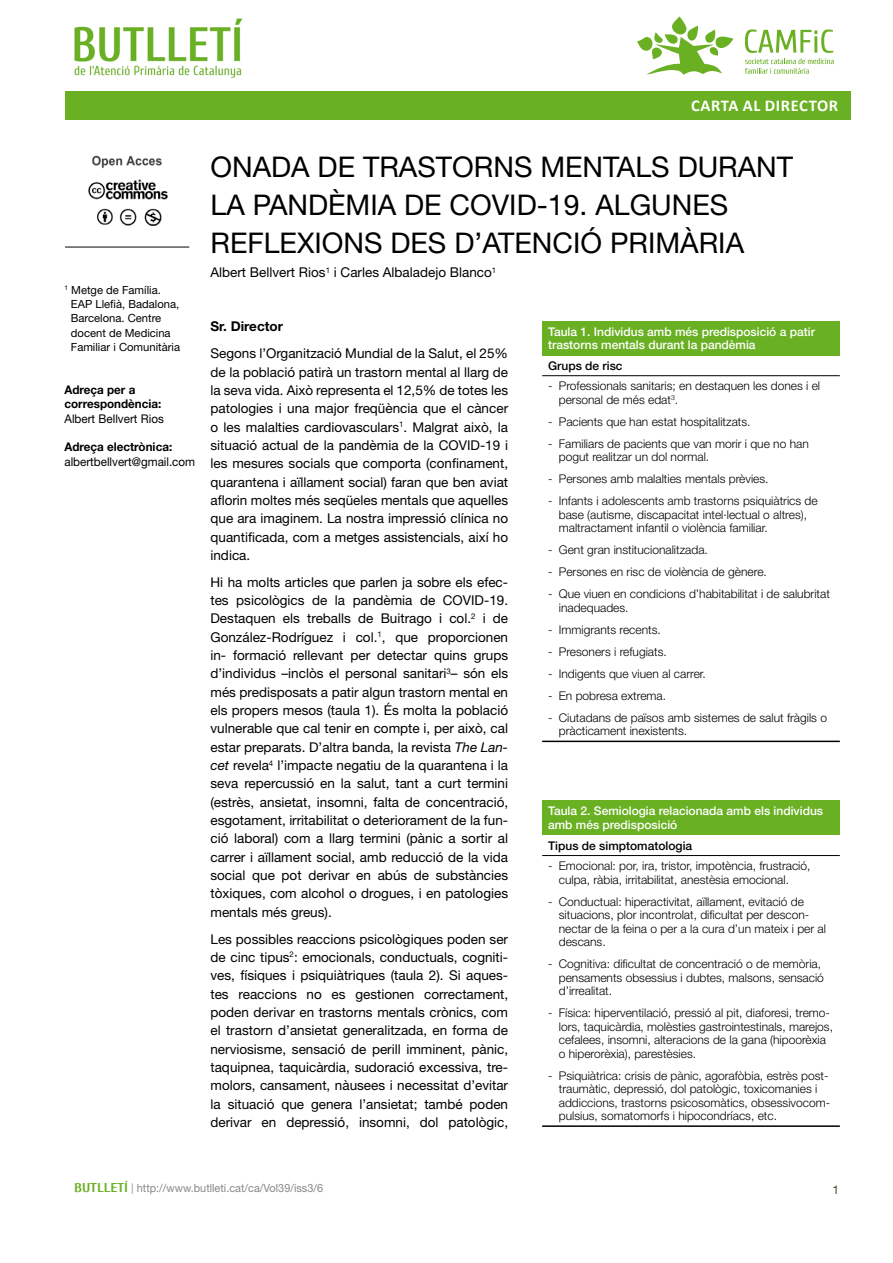
<style>
.page{position:relative;width:893px;height:1263px;background:#fff}
.page>*{position:absolute;margin:0;border:0;box-sizing:border-box;transform-origin:0 0}
.t1{font:28.5px/38.2px "Helvetica Neue LT Std";color:#000}
.t2{font:700 16.5px "Calibri";letter-spacing:.04em;color:#fff}
.t3{font:13.5px/18.3px "Helvetica Neue LT Std";color:#000;text-align:justify}
.t4{font:700 13.5px "Helvetica Neue LT Std";color:#000}
.t5{font:300 12px/13.5px "Helvetica Neue LT Std";color:#000}
.t6{font:500 12px/13.5px "Helvetica Neue LT Std";color:#fff}
.t7{font:700 12px/14.4px "Helvetica Neue LT Std";color:#000}
.t8{font:12px "Helvetica Neue LT Std";color:#000}
.t9{font:500 12px "Helvetica Neue LT Std";color:#000}
.t10{font:12px "Helvetica Neue LT Std";color:#4a442a}
.t11{font:11.25px/14.2px "Helvetica Neue LT Std";color:#000}
.t12{font:11.25px "Helvetica Neue LT Std";color:#87888a}
.s1{font-style:italic}
.s2{font-family:"Cuprum";font-weight:700;font-size:12.75px;color:#6ab023}
.s3{font-weight:100;font-size:15px}
</style>
<div class="page">
<div style="left:65px;top:91px;width:786px;height:28px;background:#6ab023"></div>
<svg style="left:637px;top:16px;width:96px;height:59px"></svg>
<svg style="left:745px;top:29px;width:89px;height:45px"></svg>
<img style="left:74px;top:18px;width:169px;height:60px">
<img style="left:88px;top:179px;width:80px;height:47px">
<hr style="left:65px;top:246px;width:124px;height:2px;background:#58585a">
<img style="left:92px;top:155px;width:70px;height:14px">
<div style="left:542px;top:321px;width:298px;height:34px;background:#6ab023"></div>
<hr style="left:542px;top:375px;width:298px;height:1px;background:#000">
<hr style="left:542px;top:741px;width:298px;height:1px;background:#000">
<div style="left:542px;top:801px;width:298px;height:34px;background:#6ab023"></div>
<hr style="left:542px;top:855px;width:298px;height:1px;background:#000">
<hr style="left:542px;top:1125px;width:298px;height:2px;background:#000">
<p class="t2" style="left:691px;top:95px;width:149px">CARTA AL DIRECTOR</p>
<p class="t11" style="left:71px;top:282px;width:111px;text-indent:-6px"><sup>1</sup> Metge de Família.<br>EAP Llefià, Badalona,<br>Barcelona. Centre docent de Medicina<br>Familiar i Comunitària</p>
<p class="t7" style="left:64px;top:382px;width:98px">Adreça per a correspondència:</p>
<p class="t8" style="left:64px;top:411px;width:101px">Albert Bellvert Rios</p>
<p class="t7" style="left:64px;top:440px;width:109px">Adreça electrònica:</p>
<p class="t8" style="left:64px;top:454px;width:132px">albertbellvert@gmail.com</p>
<h1 class="t1" style="left:210px;top:147px;width:584px">ONADA DE TRASTORNS MENTALS DURANT<br>LA PANDÈMIA DE COVID-19. ALGUNES<br>REFLEXIONS DES D’ATENCIÓ PRIMÀRIA</h1>
<p class="t3" style="left:210px;top:263px;width:287px">Albert Bellvert Rios<sup>1</sup> i Carles Albaladejo Blanco<sup>1</sup></p>
<p class="t4" style="left:210px;top:318px;width:74px">Sr. Director</p>
<p class="t3" style="left:210px;top:344px;width:299px">Segons l’Organització Mundial de la Salut, el 25% de la població patirà un trastorn mental al llarg de la seva vida. Això representa el 12,5% de totes les patologies i una major freqüència que el càncer o les malalties cardiovasculars<sup>1</sup>. Malgrat això, la situació actual de la pandèmia de la COVID-19 i les mesures socials que comporta (confinament, quarantena i aïllament social) faran que ben aviat aflorin moltes més seqüeles mentals que aquelles que ara imaginem. La nostra impressió clínica no quantificada, com a metges assistencials, així ho indica.</p>
<p class="t3" style="left:210px;top:573px;width:299px">Hi ha molts articles que parlen ja sobre els efec&shy;tes psicològics de la pandèmia de COVID-19.<br>Destaquen els treballs de Buitrago i col.<sup>2</sup> i de González-Rodríguez i col.<sup>1</sup>, que proporcionen in- formació rellevant per detectar quins grups d’individus –inclòs el personal sanitari<sup>3</sup>– són els més predisposats a patir algun trastorn mental en els propers mesos (taula 1). És molta la població vulnerable que cal tenir en compte i, per això, cal estar preparats. D’altra banda, la revista <span class="s1">The Lan&shy;cet</span> revela<sup>4</sup> l’impacte negatiu de la quarantena i la seva repercussió en la salut, tant a curt termini (estrès, ansietat, insomni, falta de concentració, esgotament, irritabilitat o deteriorament de la fun&shy;ció laboral) com a llarg termini (pànic a sortir al carrer i aïllament social, amb reducció de la vida social que pot derivar en abús de substàncies tòxiques, com alcohol o drogues, i en patologies mentals més greus).</p>
<p class="t3" style="left:210px;top:929px;width:299px">Les possibles reaccions psicològiques poden ser de cinc tipus<sup>2</sup>: emocionals, conductuals, cogniti&shy;ves, físiques i psiquiàtriques (taula 2). Si aques&shy;tes reaccions no es gestionen correctament, poden derivar en trastorns mentals crònics, com el trastorn d’ansietat generalitzada, en forma de nerviosisme, sensació de perill imminent, pànic, taquipnea, taquicàrdia, sudoració excessiva, tre&shy;molors, cansament, nàusees i necessitat d’evitar la situació que genera l’ansietat; també poden derivar en depressió, insomni, dol patològic,</p>
<p class="t6" style="left:548px;top:324px;width:268px">Taula 1. Individus amb més predisposició a patir trastorns mentals durant la pandèmia</p>
<p class="t9" style="left:548px;top:358px;width:76px">Grups de risc</p>
<p class="t5" style="left:559px;top:379px;width:263px;text-indent:-11px">- Professionals sanitaris; en destaquen les dones i el personal de més edat<sup>3</sup>.</p>
<p class="t5" style="left:548px;top:414px;width:204px">- Pacients que han estat hospitalitzats.</p>
<p class="t5" style="left:559px;top:436px;width:252px;text-indent:-11px">- Familiars de pacients que van morir i que no han pogut realitzar un dol normal.</p>
<p class="t5" style="left:548px;top:472px;width:222px">- Persones amb malalties mentals prèvies.</p>
<p class="t5" style="left:559px;top:494px;width:260px;text-indent:-11px">- Infants i adolescents amb trastorns psiquiàtrics de base (autisme, discapacitat intel·lectual o altres), maltractament infantil o violència familiar.</p>
<p class="t5" style="left:548px;top:543px;width:161px">- Gent gran institucionalitzada.</p>
<p class="t5" style="left:548px;top:565px;width:220px">- Persones en risc de violència de gènere.</p>
<p class="t5" style="left:559px;top:587px;width:273px;text-indent:-11px">- Que viuen en condicions d’habitabilitat i de salubritat inadequades.</p>
<p class="t5" style="left:548px;top:623px;width:114px">- Immigrants recents.</p>
<p class="t5" style="left:548px;top:645px;width:120px">- Presoners i refugiats.</p>
<p class="t5" style="left:548px;top:667px;width:159px">- Indigents que viuen al carrer.</p>
<p class="t5" style="left:548px;top:689px;width:120px">- En pobresa extrema.</p>
<p class="t5" style="left:559px;top:711px;width:270px;text-indent:-11px">- Ciutadans de països amb sistemes de salut fràgils o pràcticament inexistents.</p>
<p class="t6" style="left:548px;top:804px;width:276px">Taula 2. Semiologia relacionada amb els individus amb més predisposició</p>
<p class="t9" style="left:548px;top:838px;width:146px">Tipus de simptomatologia</p>
<p class="t5" style="left:559px;top:859px;width:253px;text-indent:-11px">- Emocional: por, ira, tristor, impotència, frustració, culpa, ràbia, irritabilitat, anestèsia emocional.</p>
<p class="t5" style="left:559px;top:894px;width:269px;text-indent:-11px">- Conductual: hiperactivitat, aïllament, evitació de situacions, plor incontrolat, dificultat per descon&shy;nectar de la feina o per a la cura d’un mateix i per al descans.</p>
<p class="t5" style="left:559px;top:957px;width:267px;text-indent:-11px">- Cognitiva: dificultat de concentració o de memòria, pensaments obsessius i dubtes, malsons, sensació d’irrealitat.</p>
<p class="t5" style="left:559px;top:1006px;width:276px;text-indent:-11px">- Física: hiperventilació, pressió al pit, diaforesi, tremo&shy;lors, taquicàrdia, molèsties gastrointestinals, marejos, cefalees, insomni, alteracions de la gana (hipoorèxia o hiperorèxia), parestèsies.</p>
<p class="t5" style="left:559px;top:1068px;width:273px;text-indent:-11px">- Psiquiàtrica: crisis de pànic, agorafòbia, estrès post&shy;traumàtic, depressió, dol patològic, toxicomanies i addiccions, trastorns psicosomàtics, obsessivocom&shy;pulsius, somatomorfs i hipocondríacs, etc.</p>
<p class="t12" style="left:74px;top:1181px;width:251px"><span class="s2">BUTLLETÍ</span> <span class="s3">I</span> http://www.butlleti.cat/ca/Vol39/iss3/6</p>
<p class="t10" style="left:832px;top:1182px;width:8px">1</p>
</div>
